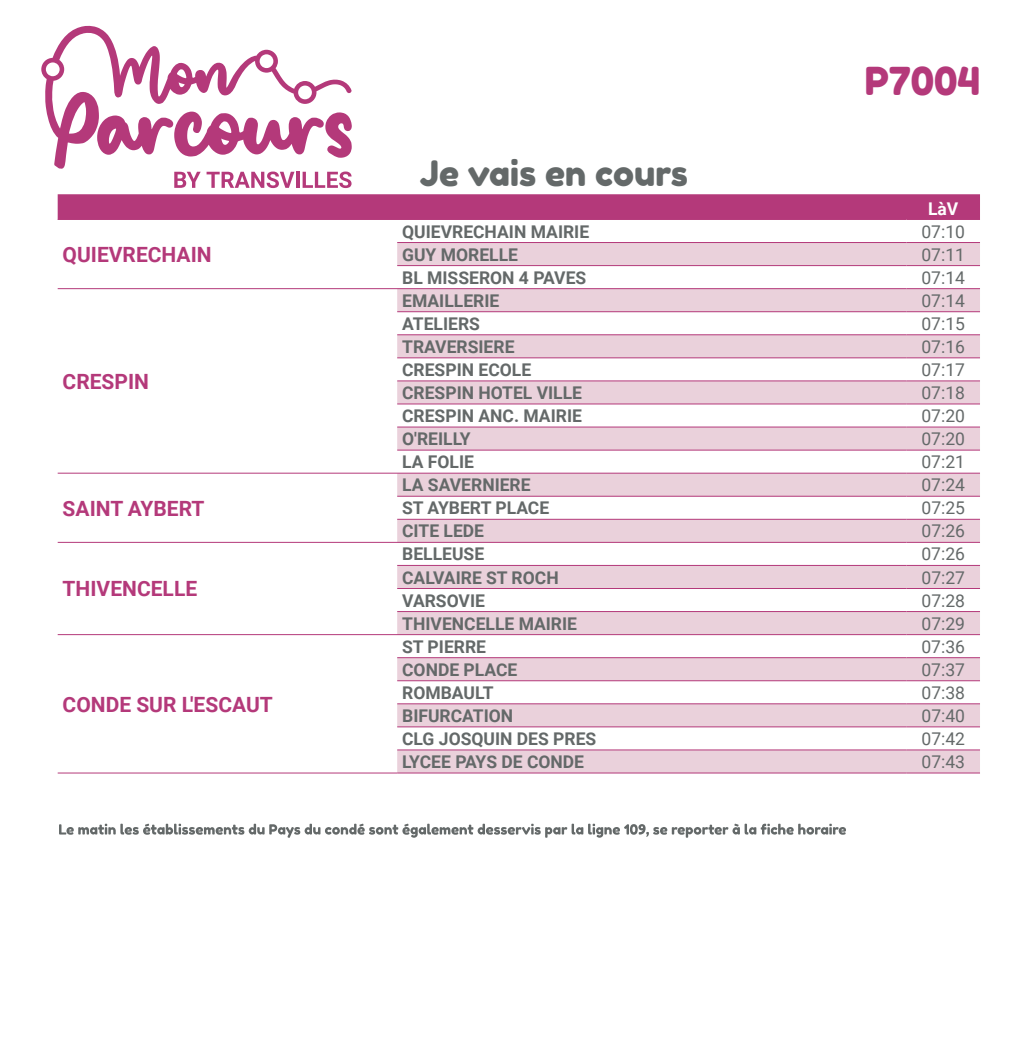
<style>
.page{position:relative;width:1032px;height:1053px;background:#fff}
.page>*{position:absolute;margin:0;border:0;box-sizing:border-box;transform-origin:0 0}
.t1{font:38.5px "Fredoka One";color:#b4397a}
.t2{font:35px "Fredoka One";color:#646969}
.t3{font:700 21px "Roboto";color:#b4397a}
.t4{font:700 17.5px "Roboto";color:#646969}
.t5{font:17.5px "Roboto";color:#646969}
.t6{font:700 17.5px "Roboto";color:#fff}
</style>
<div class="page">
<svg style="left:174px;top:172px;width:27px;height:16px"></svg>
<svg style="left:207px;top:171px;width:87px;height:17px"></svg>
<hr style="left:296px;top:172px;width:4px;height:16px;background:#b4397a">
<svg style="left:303px;top:171px;width:49px;height:17px"></svg>
<svg style="left:41px;top:26px;width:311px;height:143px"></svg>
<div style="left:58px;top:194px;width:922px;height:25px;background:#b4397a"></div>
<svg style="left:397px;top:243px;width:583px;height:529px;fill:#ead1db"></svg>
<hr style="left:58px;top:772px;width:339px;height:1px;background:#b4397a">
<hr style="left:58px;top:219px;width:848px;height:1px;background:#b4397a">
<hr style="left:906px;top:219px;width:74px;height:1px;background:#b4397a">
<hr style="left:397px;top:242px;width:509px;height:1px;background:#b4397a">
<hr style="left:906px;top:242px;width:74px;height:1px;background:#b4397a">
<hr style="left:397px;top:265px;width:509px;height:1px;background:#b4397a">
<hr style="left:906px;top:265px;width:74px;height:1px;background:#b4397a">
<hr style="left:58px;top:288px;width:848px;height:1px;background:#b4397a">
<hr style="left:906px;top:288px;width:74px;height:1px;background:#b4397a">
<hr style="left:397px;top:311px;width:509px;height:1px;background:#b4397a">
<hr style="left:906px;top:311px;width:74px;height:1px;background:#b4397a">
<hr style="left:397px;top:334px;width:509px;height:1px;background:#b4397a">
<hr style="left:906px;top:334px;width:74px;height:1px;background:#b4397a">
<hr style="left:397px;top:357px;width:509px;height:1px;background:#b4397a">
<hr style="left:906px;top:357px;width:74px;height:1px;background:#b4397a">
<hr style="left:397px;top:380px;width:509px;height:1px;background:#b4397a">
<hr style="left:906px;top:380px;width:74px;height:1px;background:#b4397a">
<hr style="left:397px;top:403px;width:509px;height:1px;background:#b4397a">
<hr style="left:906px;top:403px;width:74px;height:1px;background:#b4397a">
<hr style="left:397px;top:426px;width:509px;height:1px;background:#b4397a">
<hr style="left:906px;top:426px;width:74px;height:1px;background:#b4397a">
<hr style="left:397px;top:449px;width:509px;height:1px;background:#b4397a">
<hr style="left:906px;top:449px;width:74px;height:1px;background:#b4397a">
<hr style="left:58px;top:472px;width:848px;height:1px;background:#b4397a">
<hr style="left:906px;top:472px;width:74px;height:1px;background:#b4397a">
<hr style="left:397px;top:496px;width:509px;height:1px;background:#b4397a">
<hr style="left:906px;top:496px;width:74px;height:1px;background:#b4397a">
<hr style="left:397px;top:519px;width:509px;height:1px;background:#b4397a">
<hr style="left:906px;top:519px;width:74px;height:1px;background:#b4397a">
<hr style="left:58px;top:542px;width:848px;height:1px;background:#b4397a">
<hr style="left:906px;top:542px;width:74px;height:1px;background:#b4397a">
<hr style="left:397px;top:565px;width:509px;height:1px;background:#b4397a">
<hr style="left:906px;top:565px;width:74px;height:1px;background:#b4397a">
<hr style="left:397px;top:588px;width:509px;height:1px;background:#b4397a">
<hr style="left:906px;top:588px;width:74px;height:1px;background:#b4397a">
<hr style="left:397px;top:611px;width:509px;height:1px;background:#b4397a">
<hr style="left:906px;top:611px;width:74px;height:1px;background:#b4397a">
<hr style="left:58px;top:634px;width:848px;height:1px;background:#b4397a">
<hr style="left:906px;top:634px;width:74px;height:1px;background:#b4397a">
<hr style="left:397px;top:657px;width:509px;height:1px;background:#b4397a">
<hr style="left:906px;top:657px;width:74px;height:1px;background:#b4397a">
<hr style="left:397px;top:680px;width:509px;height:1px;background:#b4397a">
<hr style="left:906px;top:680px;width:74px;height:1px;background:#b4397a">
<hr style="left:397px;top:703px;width:509px;height:1px;background:#b4397a">
<hr style="left:906px;top:703px;width:74px;height:1px;background:#b4397a">
<hr style="left:397px;top:726px;width:509px;height:1px;background:#b4397a">
<hr style="left:906px;top:726px;width:74px;height:1px;background:#b4397a">
<hr style="left:397px;top:749px;width:509px;height:1px;background:#b4397a">
<hr style="left:397px;top:772px;width:509px;height:1px;background:#b4397a">
<hr style="left:906px;top:749px;width:74px;height:1px;background:#b4397a">
<hr style="left:906px;top:772px;width:74px;height:1px;background:#b4397a">
<svg style="left:59px;top:823px;width:787px;height:14px"></svg>
<p class="t3" style="left:63px;top:242px;width:151px">QUIEVRECHAIN</p>
<p class="t3" style="left:63px;top:369px;width:88px">CRESPIN</p>
<p class="t3" style="left:63px;top:496px;width:143px">SAINT AYBERT</p>
<p class="t3" style="left:63px;top:576px;width:136px">THIVENCELLE</p>
<p class="t3" style="left:63px;top:692px;width:212px">CONDE SUR L'ESCAUT</p>
<h2 class="t2" style="left:420px;top:152px;width:270px">Je vais en cours</h2>
<h1 class="t1" style="left:865px;top:58px;width:117px">P7004</h1>
<p class="t6" style="left:928px;top:198px;width:32px">LàV</p>
<p class="t4" style="left:402px;top:221px;width:189px">QUIEVRECHAIN MAIRIE</p>
<p class="t5" style="left:921px;top:221px;width:45px">07:10</p>
<p class="t4" style="left:402px;top:244px;width:117px">GUY MORELLE</p>
<p class="t5" style="left:921px;top:244px;width:45px">07:11</p>
<p class="t4" style="left:402px;top:267px;width:186px">BL MISSERON 4 PAVES</p>
<p class="t5" style="left:921px;top:267px;width:45px">07:14</p>
<p class="t4" style="left:402px;top:290px;width:99px">EMAILLERIE</p>
<p class="t5" style="left:921px;top:290px;width:45px">07:14</p>
<p class="t4" style="left:402px;top:313px;width:79px">ATELIERS</p>
<p class="t5" style="left:921px;top:313px;width:45px">07:15</p>
<p class="t4" style="left:402px;top:336px;width:114px">TRAVERSIERE</p>
<p class="t5" style="left:921px;top:336px;width:45px">07:16</p>
<p class="t4" style="left:402px;top:359px;width:131px">CRESPIN ECOLE</p>
<p class="t5" style="left:921px;top:359px;width:45px">07:17</p>
<p class="t4" style="left:402px;top:382px;width:181px">CRESPIN HOTEL VILLE</p>
<p class="t5" style="left:921px;top:382px;width:45px">07:18</p>
<p class="t4" style="left:402px;top:406px;width:181px">CRESPIN ANC. MAIRIE</p>
<p class="t5" style="left:921px;top:406px;width:45px">07:20</p>
<p class="t4" style="left:402px;top:429px;width:70px">O'REILLY</p>
<p class="t5" style="left:921px;top:429px;width:45px">07:20</p>
<p class="t4" style="left:402px;top:452px;width:73px">LA FOLIE</p>
<p class="t5" style="left:921px;top:452px;width:45px">07:21</p>
<p class="t4" style="left:402px;top:475px;width:130px">LA SAVERNIERE</p>
<p class="t5" style="left:921px;top:475px;width:45px">07:24</p>
<p class="t4" style="left:402px;top:498px;width:149px">ST AYBERT PLACE</p>
<p class="t5" style="left:921px;top:498px;width:45px">07:25</p>
<p class="t4" style="left:402px;top:521px;width:83px">CITE LEDE</p>
<p class="t5" style="left:921px;top:521px;width:45px">07:26</p>
<p class="t4" style="left:402px;top:544px;width:84px">BELLEUSE</p>
<p class="t5" style="left:921px;top:544px;width:45px">07:26</p>
<p class="t4" style="left:402px;top:567px;width:158px">CALVAIRE ST ROCH</p>
<p class="t5" style="left:921px;top:567px;width:45px">07:27</p>
<p class="t4" style="left:402px;top:590px;width:84px">VARSOVIE</p>
<p class="t5" style="left:921px;top:590px;width:45px">07:28</p>
<p class="t4" style="left:402px;top:613px;width:176px">THIVENCELLE MAIRIE</p>
<p class="t5" style="left:921px;top:613px;width:45px">07:29</p>
<p class="t4" style="left:402px;top:636px;width:85px">ST PIERRE</p>
<p class="t5" style="left:921px;top:636px;width:45px">07:36</p>
<p class="t4" style="left:402px;top:659px;width:117px">CONDE PLACE</p>
<p class="t5" style="left:921px;top:659px;width:45px">07:37</p>
<p class="t4" style="left:402px;top:682px;width:93px">ROMBAULT</p>
<p class="t5" style="left:921px;top:682px;width:45px">07:38</p>
<p class="t4" style="left:402px;top:705px;width:113px">BIFURCATION</p>
<p class="t5" style="left:921px;top:705px;width:45px">07:40</p>
<p class="t4" style="left:402px;top:728px;width:196px">CLG JOSQUIN DES PRES</p>
<p class="t5" style="left:921px;top:728px;width:45px">07:42</p>
<p class="t4" style="left:402px;top:751px;width:183px">LYCEE PAYS DE CONDE</p>
<p class="t5" style="left:921px;top:751px;width:45px">07:43</p>
</div>
